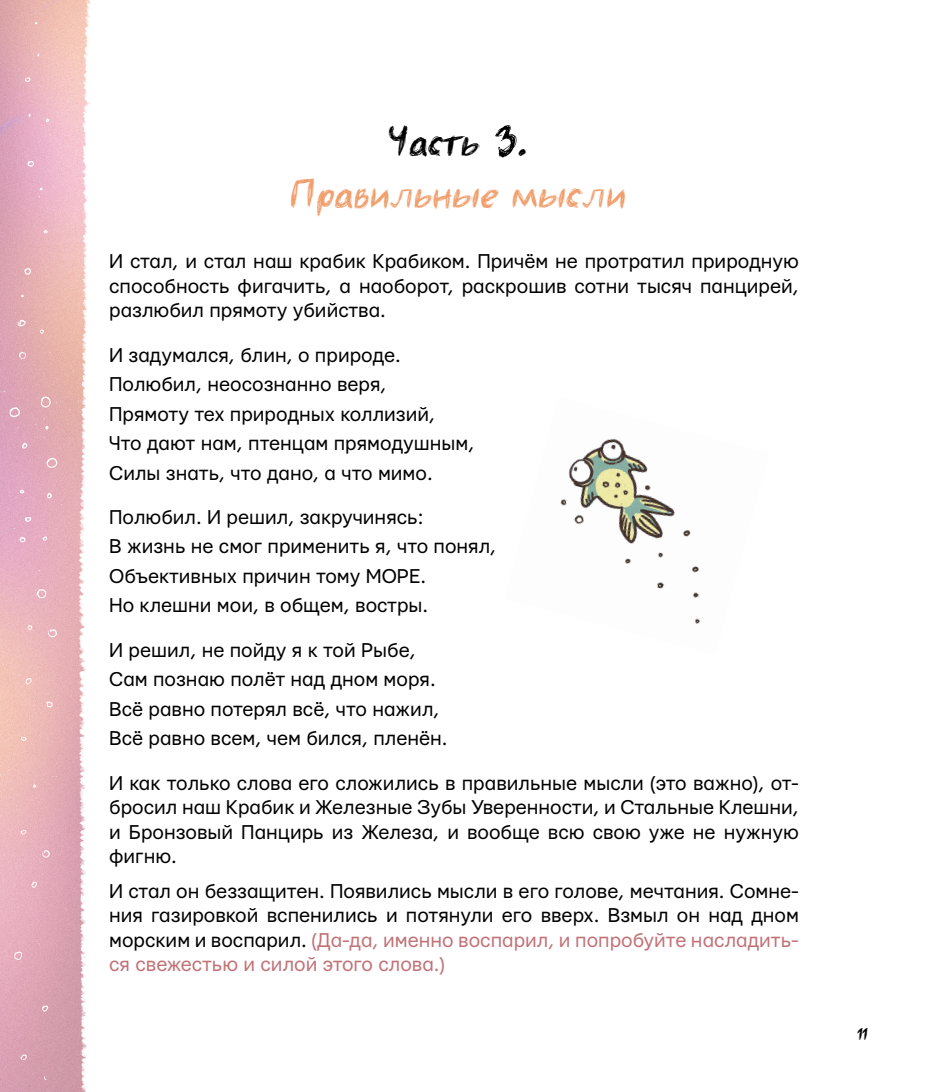
<style>
.page{position:relative;width:928px;height:1092px;background:#fff}
.page>*{position:absolute;margin:0;border:0;box-sizing:border-box;transform-origin:0 0}
.t1{font:42px/52.5px "beermoney";color:#f09f6d;text-align:center}
.t2{font:21px/29.4px "Mariupol";color:#000;text-align:justify}
.t3{font:21px "beermoney";color:#000}
.s1{color:#000}
.s2{font-size:56px;color:#000}
.s3{color:#c17277}
</style>
<div class="page">
<img style="left:0;top:0;width:90px;height:1091px">
<img style="left:560px;top:438px;width:140px;height:186px">
<h1 class="t1" style="left:291px;top:114px;width:337px"><span class="s1">Часть</span> <span class="s2">3</span><span class="s1">.<br></span>Правильные мысли</h1>
<p class="t2" style="left:109px;top:249px;width:691px;line-height:24.5px">И стал, и стал наш крабик Крабиком. Причём не протратил природную способность фигачить, а наоборот, раскрошив сотни тысяч панцирей, разлюбил прямоту убийства.</p>
<p class="t2" style="left:109px;top:340px;width:367px;text-align:left">И задумался, блин, о природе.<br>Полюбил, неосознанно веря,<br>Прямоту тех природных коллизий,<br>Что дают нам, птенцам прямодушным,<br>Силы знать, что дано, а что мимо.</p>
<p class="t2" style="left:109px;top:502px;width:388px;text-align:left">Полюбил. И решил, закручинясь:<br>В жизнь не смог применить я, что понял,<br>Объективных причин тому МОРЕ.<br>Но клешни мои, в общем, востры.</p>
<p class="t2" style="left:109px;top:635px;width:340px;text-align:left">И решил, не пойду я к той Рыбе,<br>Сам познаю полёт над дном моря.<br>Всё равно потерял всё, что нажил,<br>Всё равно всем, чем бился, пленён.</p>
<p class="t2" style="left:109px;top:770px;width:691px;line-height:24.5px">И как только слова его сложились в правильные мысли (это важно), от&shy;бросил наш Крабик и Железные Зубы Уверенности, и Стальные Клешни, и Бронзовый Панцирь из Железа, и вообще всю свою уже не нужную фигню.</p>
<p class="t2" style="left:109px;top:878px;width:691px;line-height:24.5px">И стал он беззащитен. Появились мысли в его голове, мечтания. Сомне&shy;ния газировкой вспенились и потянули его вверх. Взмыл он над дном морским и воспарил. <span class="s3">(Да-да, именно воспарил, и попробуйте насладить&shy;ся свежестью и силой этого слова.)</span></p>
<p class="t3" style="left:857px;top:1018px;width:11px">11</p>
</div>
